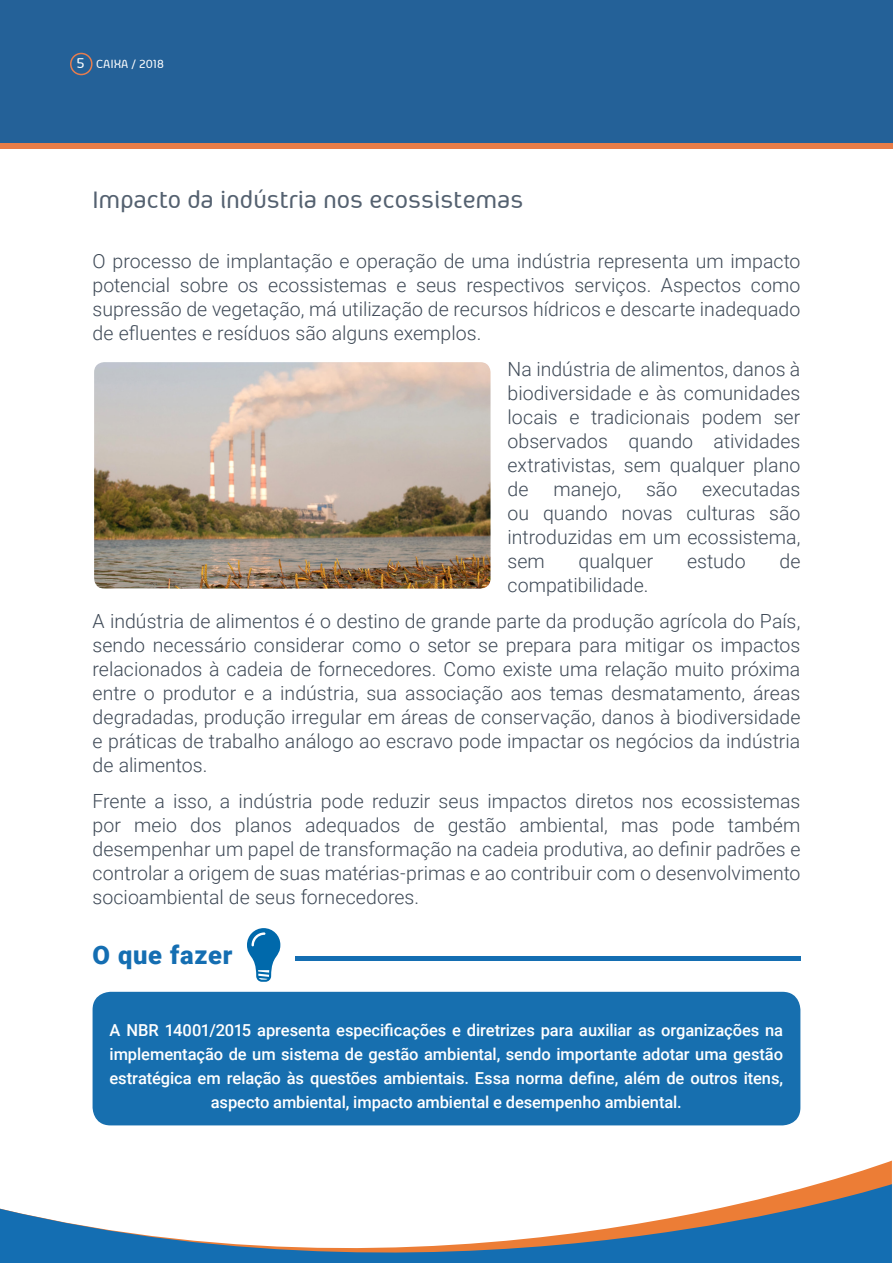
<style>
.page{position:relative;width:893px;height:1263px;background:#fff}
.page>*{position:absolute;margin:0;border:0;box-sizing:border-box;transform-origin:0 0}
.t1{font:500 27px "Aeroportal";color:#546170}
.White_center{font:900 25.5px "Roboto";letter-spacing:.03em;color:#146eb2}
.Black{font:300 19.5px/24px "Roboto";color:#3f4a57;text-align:justify}
.White{font:500 16.5px/24px "Roboto";letter-spacing:-.005em;color:#fff;text-align:center}
.t2{font:500 13.5px "Aeroportal";color:#fff}
.s1{font-size:16.5px}
</style>
<div class="page">
<svg style="left:0;top:142px;width:893px;height:7px;background:#cc7953"></svg>
<div style="left:0;top:0;width:893px;height:142px;background:#246198"></div>
<svg style="left:817px;top:1160px;width:75px;height:24px"></svg>
<svg style="left:0;top:1184px;width:892px;height:79px"></svg>
<div style="left:70px;top:53px;width:23px;height:22px;border:2px solid #e67d4f;border-radius:50%"></div>
<img style="left:94px;top:362px;width:396px;height:227px">
<div style="left:93px;top:992px;width:707px;height:133px;background:#176faf;border-radius:18px"></div>
<hr style="left:295px;top:957px;width:505px;height:4px;background:#146eb2">
<svg style="left:247px;top:928px;width:33px;height:54px"></svg>
<p class="t2" style="left:76px;top:57px;width:89px"><span class="s1">5</span> CAIXA / 2018</p>
<h1 class="t1" style="left:92px;top:186px;width:433px">Impacto da indústria nos ecossistemas</h1>
<p class="Black" style="left:93px;top:249px;width:709px">O processo de implantação e operação de uma indústria representa um impacto potencial sobre os ecossistemas e seus respectivos serviços. Aspectos como supressão de vegetação, má utilização de recursos hídricos e descarte inadequado de efluentes e resíduos são alguns exemplos.</p>
<p class="Black" style="left:508px;top:357px;width:294px">Na indústria de alimentos, danos à biodiversidade e às comunidades locais e tradicionais podem ser observados quando atividades extrativistas, sem qualquer plano de</p>
<p class="Black" style="left:508px;top:477px;width:294px;text-indent:195px">executadas ou quando novas culturas são introduzidas em um ecossistema, sem</p>
<p class="Black" style="left:553px;top:477px;width:69px">manejo,</p>
<p class="Black" style="left:646px;top:477px;width:33px">são</p>
<p class="Black" style="left:578px;top:549px;width:76px">qualquer</p>
<p class="Black" style="left:687px;top:549px;width:60px">estudo</p>
<p class="Black" style="left:779px;top:549px;width:23px">de</p>
<p class="Black" style="left:508px;top:573px;width:142px">compatibilidade.</p>
<p class="Black" style="left:93px;top:609px;width:709px">A indústria de alimentos é o destino de grande parte da produção agrícola do País, sendo necessário considerar como o setor se prepara para mitigar os impactos relacionados à cadeia de fornecedores. Como existe uma relação muito próxima entre o produtor e a indústria, sua associação aos temas desmatamento, áreas degradadas, produção irregular em áreas de conservação, danos à biodiversidade e práticas de trabalho análogo ao escravo pode impactar os negócios da indústria de alimentos.</p>
<p class="Black" style="left:93px;top:789px;width:709px">Frente a isso, a indústria pode reduzir seus impactos diretos nos ecossistemas por meio dos planos adequados de gestão ambiental, mas pode também desempenhar um papel de transformação na cadeia produtiva, ao definir padrões e controlar a origem de suas matérias-primas e ao contribuir com o desenvolvimento socioambiental de seus fornecedores.</p>
<p class="White_center" style="left:93px;top:937px;width:141px">O que fazer</p>
<p class="White" style="left:110px;top:1018px;width:675px">A NBR 14001/2015 apresenta especificações e diretrizes para auxiliar as organizações na implementação de um sistema de gestão ambiental, sendo importante adotar uma gestão estratégica em relação às questões ambientais. Essa norma define, além de outros itens, aspecto ambiental, impacto ambiental e desempenho ambiental.</p>
</div>
